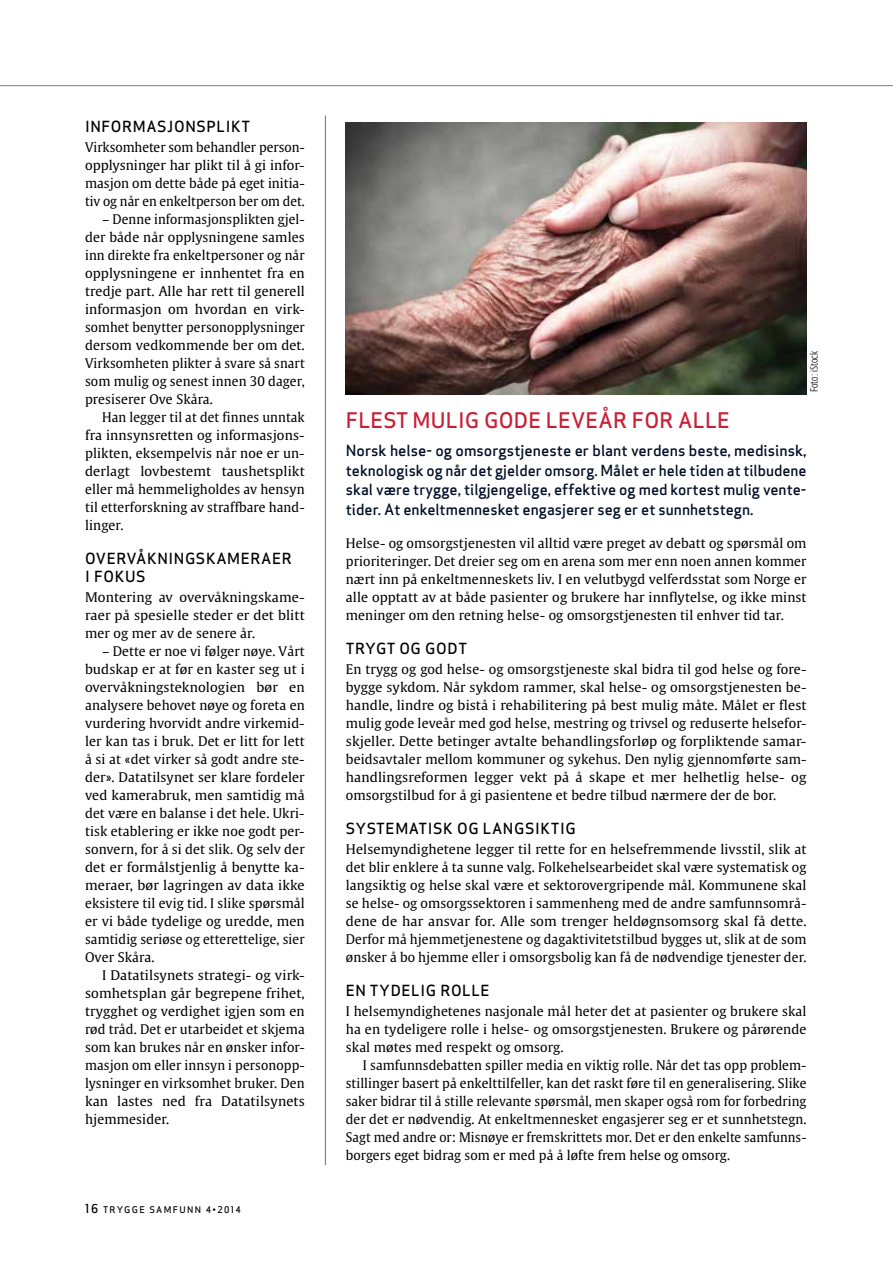
<style>
.page{position:relative;width:893px;height:1263px;background:#fff}
.page>*{position:absolute;margin:0;border:0;box-sizing:border-box;transform-origin:0 0}
.t1{font:21px "Apex Sans Medium T";letter-spacing:.01em;color:#c81f36}
.t2{font:15px/19.5px "Apex Sans Medium T";color:#000d25;text-align:justify}
.t3{font:15px/18px "Apex Sans Medium T";letter-spacing:.04em;color:#000}
.t4{font:13.2px/18px "Gulliver Regular Roman";letter-spacing:.01em;color:#000;text-align:justify}
.t5{font:300 10.5px "Fedra Sans Cond Alt Std";color:#000}
.t6{font:9px "Apex Sans Medium C";letter-spacing:.15em;color:#000}
.s1{font-size:12px}
</style>
<div class="page">
<hr style="left:0;top:85px;width:893px;height:1px;background:#7993a5">
<hr style="left:325px;top:116px;width:1px;height:1049px;background:#6a879a">
<img style="left:346px;top:123px;width:460px;height:271px">
<p class="t3" style="left:85px;top:117px;width:164px">I nformasjonsplikt</p>
<p class="t4" style="left:85px;top:138px;width:221px">Virksomheter som behandler person&shy;opplysninger har plikt til å gi infor&shy;masjon om dette både på eget initia&shy;tiv og når en enkeltperson ber om det.</p>
<p class="t4" style="left:85px;top:210px;width:221px;text-indent:17px">– Denne informasjonsplikten gjel&shy;der både når opplysningene samles inn direkte fra enkeltpersoner og når opplysningene er innhentet fra en tredje part. Alle har rett til generell informasjon om hvordan en virk&shy;somhet benytter personopplysninger dersom vedkommende ber om det.<br>Virksomheten plikter å svare så snart som mulig og senest innen 30 dager, presiserer Ove Skåra.</p>
<p class="t4" style="left:85px;top:408px;width:221px;text-indent:17px">Han legger til at det finnes unntak fra innsynsretten og informasjons&shy;plikten, eksempelvis når noe er un&shy;derlagt lovbestemt taushetsplikt eller må hemmeligholdes av hensyn til etterforskning av straffbare hand&shy;linger.</p>
<p class="t3" style="left:85px;top:549px;width:208px">Overvåkningskameraer i fokus</p>
<p class="t4" style="left:85px;top:588px;width:221px">Montering av overvåkningskame&shy;raer på spesielle steder er det blitt mer og mer av de senere år.</p>
<p class="t4" style="left:85px;top:642px;width:221px;text-indent:17px">– Dette er noe vi følger nøye. Vårt budskap er at før en kaster seg ut i overvåkningsteknologien bør en analysere behovet nøye og foreta en vurdering hvorvidt andre virkemid&shy;ler kan tas i bruk. Det er litt for lett å si at «det virker så godt andre ste&shy;der». Datatilsynet ser klare fordeler ved kamerabruk, men samtidig må det være en balanse i det hele. Ukri&shy;tisk etablering er ikke noe godt per&shy;sonvern, for å si det slik. Og selv der det er formålstjenlig å benytte ka&shy;meraer, bør lagringen av data ikke eksistere til evig tid. I slike spørsmål er vi både tydelige og uredde, men samtidig seriøse og etterettelige, sier Over Skåra.</p>
<p class="t4" style="left:85px;top:966px;width:221px;text-indent:17px">I Datatilsynets strategi- og virk&shy;somhetsplan går begrepene frihet, trygghet og verdighet igjen som en rød tråd. Det er utarbeidet et skjema som kan brukes når en ønsker infor&shy;masjon om eller innsyn i personopp&shy;lysninger en virksomhet bruker. Den kan lastes ned fra Datatilsynets hjemmesider.</p>
<p class="t6" style="left:85px;top:1204px;width:157px"><span class="s1">16</span> TRYGGE SAMFUNN 4•2014</p>
<p class="t5" style="left:808px;top:392px;width:43px;rotate:-90deg">Foto: iStock</p>
<h1 class="t1" style="left:346px;top:407px;width:385px">Flest mulig gode leveår for alle</h1>
<p class="t2" style="left:346px;top:441px;width:462px">Norsk helse- og omsorgstjeneste er blant verdens beste, medisinsk, teknologisk og når det gjelder omsorg. Målet er hele tiden at tilbudene skal være trygge, tilgjengelige, effektive og med kortest mulig vente&shy;tider. At enkeltmennesket engasjerer seg er et sunnhetstegn.</p>
<p class="t4" style="left:346px;top:534px;width:462px">Helse- og omsorgstjenesten vil alltid være preget av debatt og spørsmål om prioriteringer. Det dreier seg om en arena som mer enn noen annen kommer nært inn på enkeltmenneskets liv. I en velutbygd velferdsstat som Norge er alle opptatt av at både pasienter og brukere har innflytelse, og ikke minst meninger om den retning helse- og omsorgstjenesten til enhver tid tar.</p>
<p class="t3" style="left:346px;top:639px;width:120px">Trygt og godt</p>
<p class="t4" style="left:346px;top:660px;width:462px">En trygg og god helse- og omsorgstjeneste skal bidra til god helse og fore&shy;bygge sykdom. Når sykdom rammer, skal helse- og omsorgstjenesten be&shy;handle, lindre og bistå i rehabilitering på best mulig måte. Målet er flest mulig gode leveår med god helse, mestring og trivsel og reduserte helsefor&shy;skjeller. Dette betinger avtalte behandlingsforløp og forpliktende samar&shy;beidsavtaler mellom kommuner og sykehus. Den nylig gjennomførte sam&shy;handlingsreformen legger vekt på å skape et mer helhetlig helse- og omsorgstilbud for å gi pasientene et bedre tilbud nærmere der de bor.</p>
<p class="t3" style="left:346px;top:819px;width:232px">Systematisk og langsiktig</p>
<p class="t4" style="left:346px;top:840px;width:462px">Helsemyndighetene legger til rette for en helsefremmende livsstil, slik at det blir enklere å ta sunne valg. Folkehelsearbeidet skal være systematisk og langsiktig og helse skal være et sektorovergripende mål. Kommunene skal se helse- og omsorgssektoren i sammenheng med de andre samfunnsområ&shy;dene de har ansvar for. Alle som trenger heldøgnsomsorg skal få dette.<br>Derfor må hjemmetjenestene og dagaktivitetstilbud bygges ut, slik at de som ønsker å bo hjemme eller i omsorgsbolig kan få de nødvendige tjenester der.</p>
<p class="t3" style="left:346px;top:981px;width:145px">En tydelig rolle</p>
<p class="t4" style="left:346px;top:1002px;width:462px">I helsemyndighetenes nasjonale mål heter det at pasienter og brukere skal ha en tydeligere rolle i helse- og omsorgstjenesten. Brukere og pårørende skal møtes med respekt og omsorg.</p>
<p class="t4" style="left:346px;top:1056px;width:462px;text-indent:17px">I samfunnsdebatten spiller media en viktig rolle. Når det tas opp problem&shy;stillinger basert på enkelttilfeller, kan det raskt føre til en generalisering. Slike saker bidrar til å stille relevante spørsmål, men skaper også rom for forbedring der det er nødvendig. At enkeltmennesket engasjerer seg er et sunnhetstegn.<br>Sagt med andre or: Misnøye er fremskrittets mor. Det er den enkelte samfunns&shy;borgers eget bidrag som er med på å løfte frem helse og omsorg.</p>
</div>
